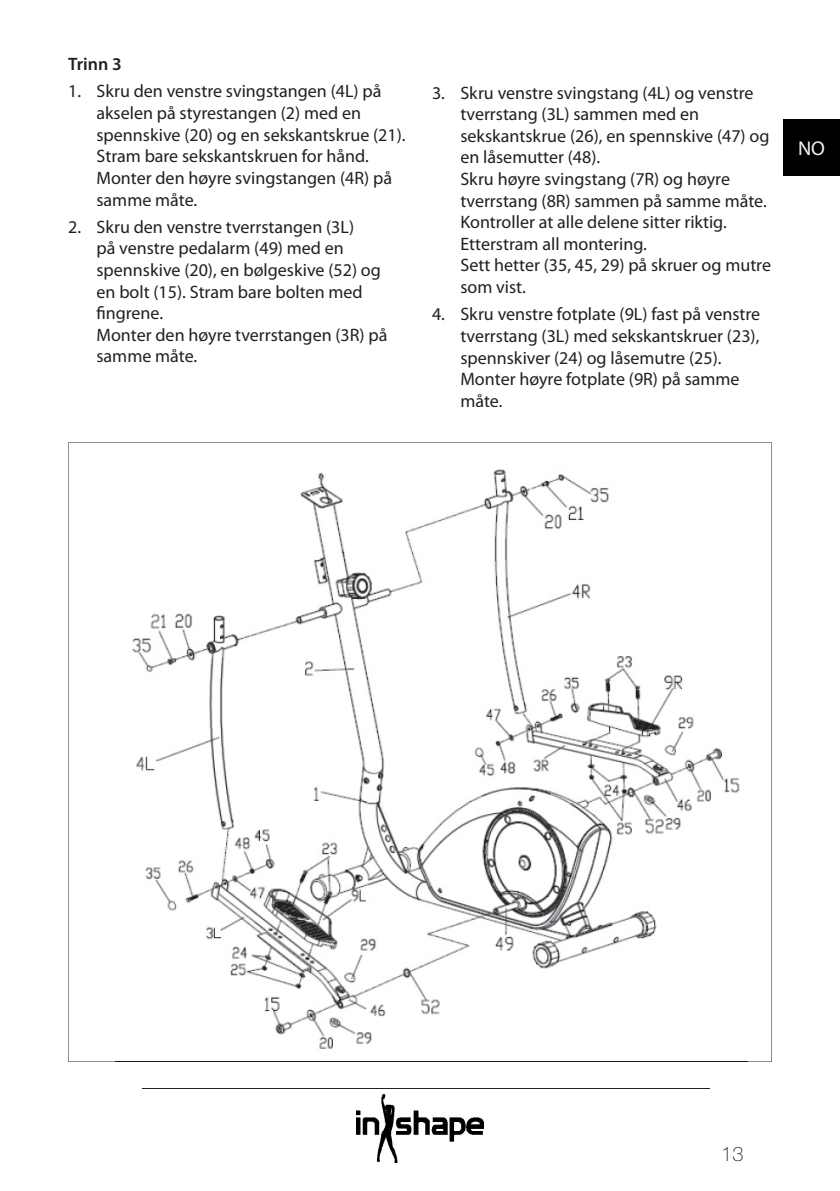
<style>
.page{position:relative;width:840px;height:1191px;background:#fff}
.page>*{position:absolute;margin:0;border:0;box-sizing:border-box;transform-origin:0 0}
.t1{font:100 20px "Helvetica Neue";color:#231f20}
.t2{font:20px "Myriad Pro";color:#f4f5f5}
.t3{font:18px/21.6px "Myriad Pro";color:#231f20}
.t4{font:600 18px "Myriad Pro";color:#231f20}
</style>
<div class="page">
<hr style="left:142px;top:1088px;width:567px;height:1px;background:#231f20">
<div style="left:782px;top:119px;width:57px;height:57px;background:#000"></div>
<img style="left:356px;top:1094px;width:127px;height:68px">
<svg style="left:68px;top:442px;width:703px;height:620px"></svg>
<p class="t4" style="left:68px;top:54px;width:55px">Trinn 3</p>
<p class="t3" style="left:96px;top:81px;width:310px;text-indent:-28px">1. Skru den venstre svingstangen (4L) på akselen på styrestangen (2) med en spennskive (20) og en sekskantskrue (21).<br>Stram bare sekskantskruen for hånd.<br>Monter den høyre svingstangen (4R) på samme måte.</p>
<p class="t3" style="left:96px;top:216px;width:292px;text-indent:-28px">2. Skru den venstre tverrstangen (3L)<br>på venstre pedalarm (49) med en spennskive (20), en bølgeskive (52) og en bolt (15). Stram bare bolten med fingrene.<br>Monter den høyre tverrstangen (3R) på samme måte.</p>
<p class="t3" style="left:460px;top:82px;width:312px;text-indent:-28px">3. Skru venstre svingstang (4L) og venstre tverrstang (3L) sammen med en sekskantskrue (26), en spennskive (47) og en låsemutter (48).<br>Skru høyre svingstang (7R) og høyre tverrstang (8R) sammen på samme måte.<br>Kontroller at alle delene sitter riktig.<br>Etterstram all montering.<br>Sett hetter (35, 45, 29) på skruer og mutre som vist.</p>
<p class="t3" style="left:460px;top:304px;width:301px;text-indent:-28px">4. Skru venstre fotplate (9L) fast på venstre tverrstang (3L) med sekskantskruer (23), spennskiver (24) og låsemutre (25).<br>Monter høyre fotplate (9R) på samme måte.</p>
<p class="t2" style="left:797px;top:137px;width:28px">NO</p>
<p class="t1" style="left:720px;top:1142px;width:24px">13</p>
</div>
